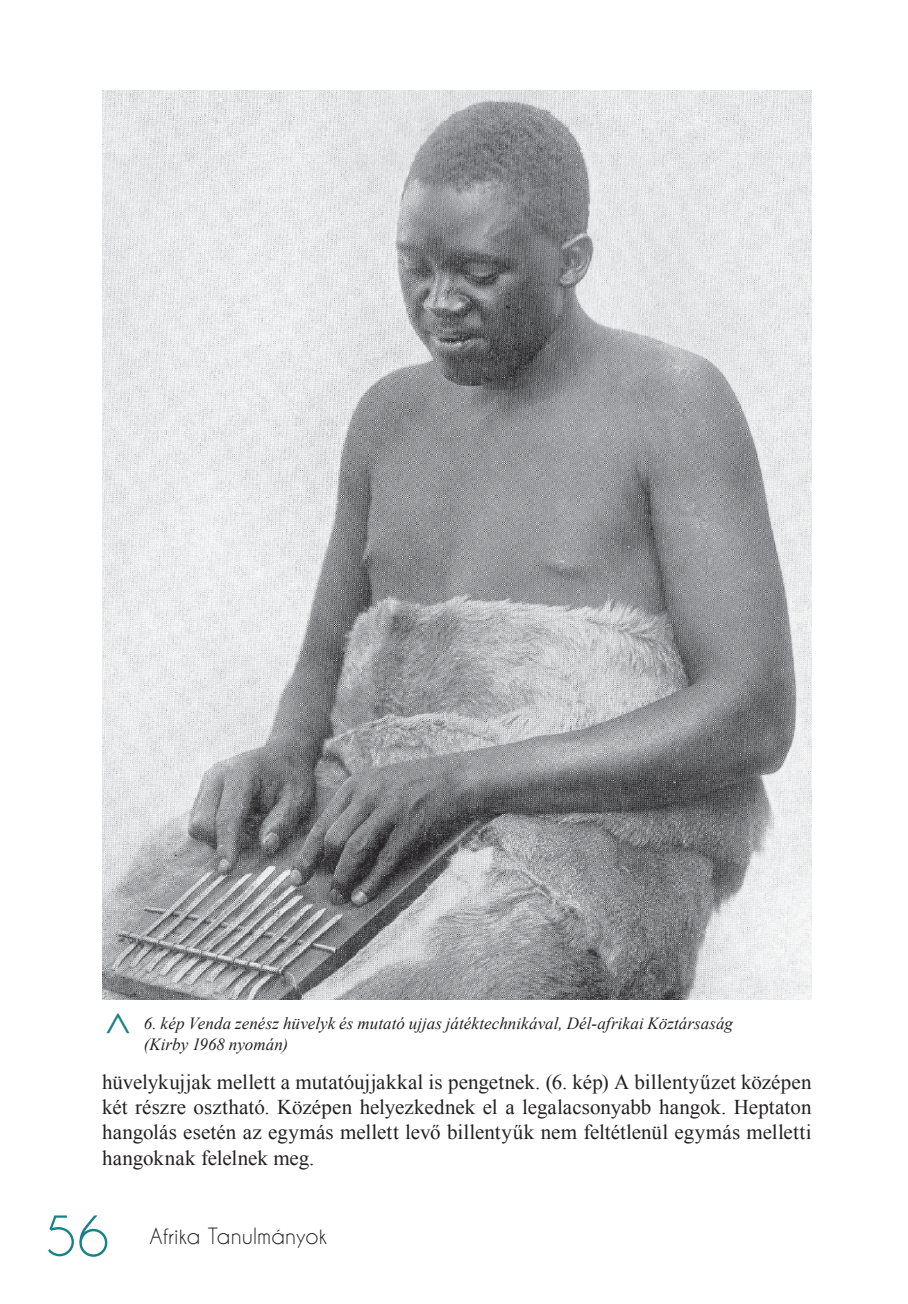
<style>
.page{position:relative;width:908px;height:1304px;background:#fff}
.page>*{position:absolute;margin:0;border:0;box-sizing:border-box;transform-origin:0 0}
.t1{font:52px "Caviar Dreams";color:#168186}
.t2{font:44px "Chantelli Antiqua";color:#168186}
.t3{font:21px/25.2px "Times New Roman";color:#231f20;text-align:justify}
.t4{font:21px "Caviar Dreams";color:#231f20}
.t5{font:italic 17px/20.4px "Times New Roman";color:#231f20}
</style>
<div class="page">
<img style="left:102px;top:91px;width:709px;height:909px">
<h2 class="t2" style="left:148px;top:1011px;width:25px;rotate:90deg">&lt;</h2>
<p class="t5" style="left:144px;top:1013px;width:590px">6. kép Venda zenész hüvelyk és mutató ujjas játéktechnikával, Dél-afrikai Köztársaság (Kirby 1968 nyomán)</p>
<p class="t3" style="left:102px;top:1069px;width:710px">hüvelykujjak mellett a mutatóujjakkal is pengetnek. (6. kép) A billentyűzet középen két részre osztható. Középen helyezkednek el a legalacsonyabb hangok. Heptaton hangolás esetén az egymás mellett levő billentyűk nem feltétlenül egymás melletti hangoknak felelnek meg.</p>
<h1 class="t1" style="left:45px;top:1205px;width:65px">56</h1>
<p class="t4" style="left:149px;top:1224px;width:179px">Afrika Tanulmányok</p>
</div>
